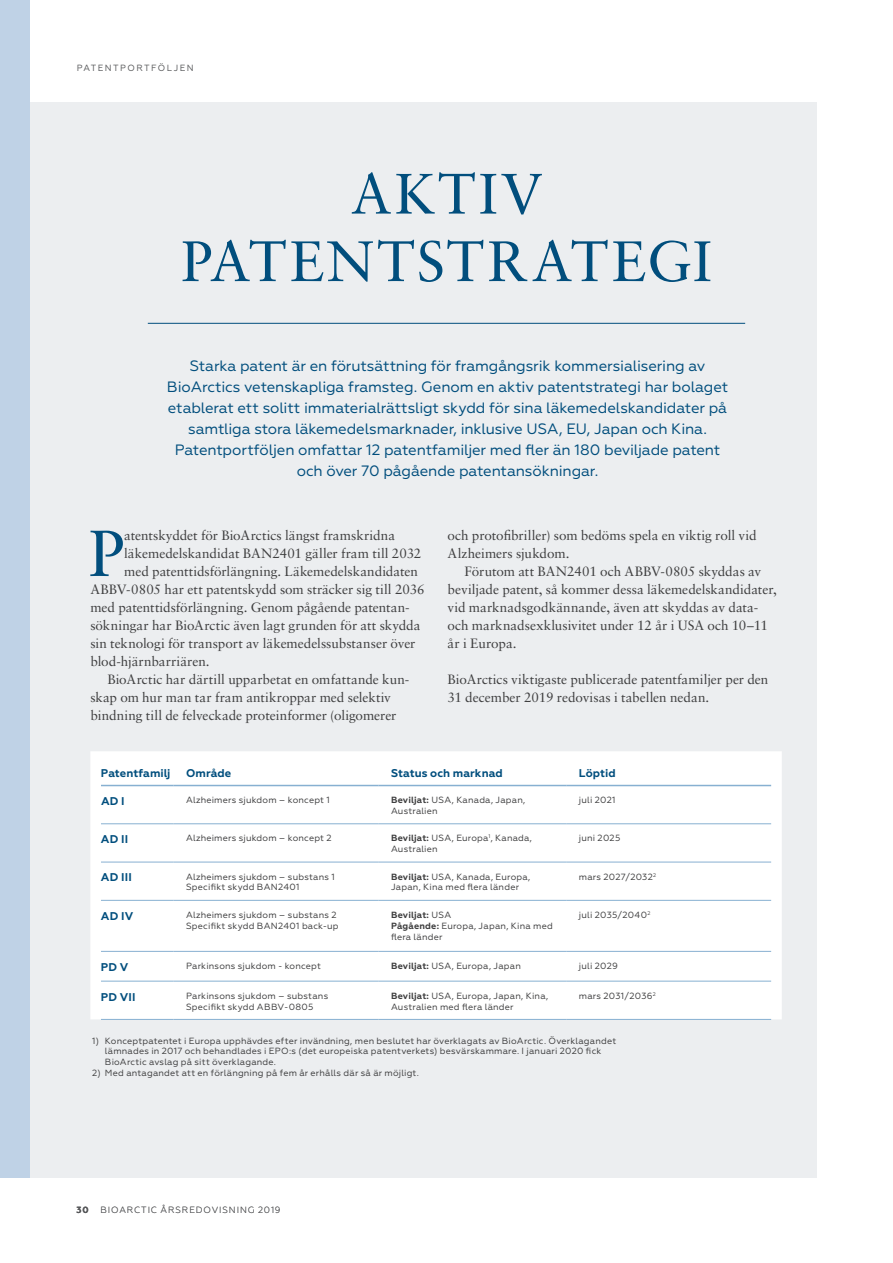
<style>
.page{position:relative;width:893px;height:1263px;background:#fff}
.page>*{position:absolute;margin:0;border:0;box-sizing:border-box;transform-origin:0 0}
.Brödtext_vänster_90{font:65.1px "Sabon LT Std";color:#014e7d}
.R1_red{font:57px "Sabon LT Std";letter-spacing:.03em;color:#014e7d}
.Headline{font:57px "Sabon LT Std";letter-spacing:.055em;color:#014e7d}
.Ingress{font:15px/21px "Geometria";letter-spacing:-.01em;color:#014e7d;text-align:center}
.Brödtext_vänster_90-2{font:13.5px/18px "Sabon LT Std";color:#3e3e3f}
.Brödtext_vänster_ind{font:13.5px/18px "Sabon LT Std";color:#3e3e3f}
.Fakta_ruta_text{font:700 11.25px "Geometria";letter-spacing:.005em;color:#014e7d}
.Fakta_text_liten{font:9px/10.8px "Geometria";letter-spacing:.02em;color:#3e3e3f}
.sidnummer{font:300 9px "Geometria";letter-spacing:.105em;color:#57585a}
.Sidnavigering_VÄ{font:9px "Geometria";letter-spacing:.165em;color:#57585a}
.sidnummer-2{font:700 9px "Geometria";color:#57585a}
.s1{font-weight:700}
</style>
<div class="page">
<div style="left:18px;top:103px;width:798px;height:1075px;background:#eceef0"></div>
<div style="left:90px;top:751px;width:692px;height:268px;background:#fff"></div>
<hr style="left:101px;top:785px;width:72px;height:1px;background:#87b0d1">
<hr style="left:173px;top:785px;width:205px;height:1px;background:#87b0d1">
<hr style="left:378px;top:785px;width:188px;height:1px;background:#87b0d1">
<hr style="left:566px;top:785px;width:205px;height:1px;background:#87b0d1">
<hr style="left:101px;top:823px;width:72px;height:1px;background:#87b0d1">
<hr style="left:101px;top:862px;width:72px;height:1px;background:#87b0d1">
<hr style="left:101px;top:900px;width:72px;height:1px;background:#87b0d1">
<hr style="left:101px;top:951px;width:72px;height:1px;background:#87b0d1">
<hr style="left:101px;top:981px;width:72px;height:1px;background:#87b0d1">
<hr style="left:101px;top:1019px;width:72px;height:1px;background:#87b0d1">
<hr style="left:173px;top:823px;width:205px;height:1px;background:#87b0d1">
<hr style="left:378px;top:823px;width:188px;height:1px;background:#87b0d1">
<hr style="left:173px;top:862px;width:205px;height:1px;background:#87b0d1">
<hr style="left:378px;top:862px;width:188px;height:1px;background:#87b0d1">
<hr style="left:173px;top:900px;width:205px;height:1px;background:#87b0d1">
<hr style="left:378px;top:900px;width:188px;height:1px;background:#87b0d1">
<hr style="left:173px;top:951px;width:205px;height:1px;background:#87b0d1">
<hr style="left:378px;top:951px;width:188px;height:1px;background:#87b0d1">
<hr style="left:173px;top:981px;width:205px;height:1px;background:#87b0d1">
<hr style="left:378px;top:981px;width:188px;height:1px;background:#87b0d1">
<hr style="left:173px;top:1019px;width:205px;height:1px;background:#87b0d1">
<hr style="left:378px;top:1019px;width:188px;height:1px;background:#87b0d1">
<hr style="left:566px;top:823px;width:205px;height:1px;background:#87b0d1">
<hr style="left:566px;top:862px;width:205px;height:1px;background:#87b0d1">
<hr style="left:566px;top:900px;width:205px;height:1px;background:#87b0d1">
<hr style="left:566px;top:951px;width:205px;height:1px;background:#87b0d1">
<hr style="left:566px;top:981px;width:205px;height:1px;background:#87b0d1">
<hr style="left:566px;top:1019px;width:205px;height:1px;background:#87b0d1">
<div style="left:0;top:0;width:30px;height:1178px;background:#bfd2e6"></div>
<hr style="left:148px;top:323px;width:597px;height:1px;background:#014e7d">
<p class="Sidnavigering_VÄ" style="left:77px;top:62px;width:119px">PATENTPORTFÖLJEN</p>
<p class="Headline" style="left:351px;top:160px;width:193px">AKTIV</p>
<p class="R1_red" style="left:181px;top:227px;width:532px">PATENTSTRATEGI</p>
<p class="Ingress" style="left:167px;top:355px;width:563px">Starka patent är en förutsättning för framgångsrik kommersialisering av BioArctics vetenskapliga framsteg. Genom en aktiv patentstrategi har bolaget etablerat ett solitt immaterialrättsligt skydd för sina läkemedelskandidater på samtliga stora läkemedelsmarknader, inklusive USA, EU, Japan och Kina.<br>Patentportföljen omfattar 12 patentfamiljer med fler än 180 beviljade patent och över 70 pågående patentansökningar.</p>
<p class="Brödtext_vänster_90" style="left:89px;top:515px;width:38px">P</p>
<p class="Brödtext_vänster_90-2" style="left:124px;top:526px;width:272px">atentskyddet för BioArctics längst framskridna</p>
<p class="Brödtext_vänster_90-2" style="left:124px;top:544px;width:299px">läkemedelskandidat BAN2401 gäller fram till 2032</p>
<p class="Brödtext_vänster_90-2" style="left:124px;top:562px;width:295px">med patenttidsförlängning. Läkemedelskandidaten</p>
<p class="Brödtext_vänster_90-2" style="left:90px;top:580px;width:336px">ABBV-0805 har ett patentskydd som sträcker sig till 2036</p>
<p class="Brödtext_vänster_90-2" style="left:90px;top:598px;width:321px">med patenttidsförlängning. Genom pågående patentan-</p>
<p class="Brödtext_vänster_90-2" style="left:90px;top:616px;width:332px">sökningar har BioArctic även lagt grunden för att skydda</p>
<p class="Brödtext_vänster_90-2" style="left:90px;top:634px;width:327px">sin teknologi för transport av läkemedelssubstanser över</p>
<p class="Brödtext_vänster_90-2" style="left:90px;top:652px;width:121px">blod-hjärnbarriären.</p>
<p class="Brödtext_vänster_ind" style="left:90px;top:670px;width:321px;text-indent:17px">BioArctic har därtill upparbetat en omfattande kun&shy;skap om hur man tar fram antikroppar med selektiv bindning till de felveckade proteinformer (oligomerer</p>
<p class="Brödtext_vänster_ind" style="left:448px;top:526px;width:311px">och protofibriller) som bedöms spela en viktig roll vid<br>Alzheimers sjukdom.</p>
<p class="Brödtext_vänster_ind" style="left:448px;top:562px;width:331px;text-indent:17px">Förutom att BAN2401 och ABBV-0805 skyddas av beviljade patent, så kommer dessa läkemedelskandidater, vid marknadsgodkännande, även att skyddas av data&shy;och marknadsexklusivitet under 12 år i USA och 10–11 år i Europa.</p>
<p class="Brödtext_vänster_90-2" style="left:448px;top:670px;width:322px">BioArctics viktigaste publicerade patentfamiljer per den<br>31 december 2019 redovisas i tabellen nedan.</p>
<p class="Fakta_ruta_text" style="left:101px;top:766px;width:71px">Patentfamilj</p>
<p class="Fakta_ruta_text" style="left:186px;top:766px;width:47px">Område</p>
<p class="Fakta_ruta_text" style="left:391px;top:766px;width:113px">Status och marknad</p>
<p class="Fakta_ruta_text" style="left:579px;top:766px;width:38px">Löptid</p>
<p class="Fakta_ruta_text" style="left:101px;top:794px;width:25px">AD I</p>
<p class="Fakta_text_liten" style="left:186px;top:795px;width:145px">Alzheimers sjukdom – koncept 1</p>
<p class="Fakta_text_liten" style="left:391px;top:795px;width:136px"><span class="s1">Beviljat:</span> USA, Kanada, Japan,<br>Australien</p>
<p class="Fakta_text_liten" style="left:579px;top:795px;width:38px">juli 2021</p>
<p class="Fakta_ruta_text" style="left:101px;top:832px;width:29px">AD II</p>
<p class="Fakta_text_liten" style="left:186px;top:833px;width:147px">Alzheimers sjukdom – koncept 2</p>
<p class="Fakta_text_liten" style="left:391px;top:833px;width:143px"><span class="s1">Beviljat:</span> USA, Europa<sup>1</sup>, Kanada,<br>Australien</p>
<p class="Fakta_text_liten" style="left:579px;top:833px;width:43px">juni 2025</p>
<p class="Fakta_ruta_text" style="left:101px;top:871px;width:33px">AD III</p>
<p class="Fakta_text_liten" style="left:186px;top:871px;width:150px">Alzheimers sjukdom – substans 1<br>Specifikt skydd BAN2401</p>
<p class="Fakta_text_liten" style="left:391px;top:871px;width:141px"><span class="s1">Beviljat:</span> USA, Kanada, Europa,<br>Japan, Kina med flera länder</p>
<p class="Fakta_text_liten" style="left:579px;top:871px;width:79px">mars 2027/2032<sup>2</sup></p>
<p class="Fakta_ruta_text" style="left:101px;top:909px;width:34px">AD IV</p>
<p class="Fakta_text_liten" style="left:186px;top:909px;width:154px">Alzheimers sjukdom – substans 2<br>Specifikt skydd BAN2401 back-up</p>
<p class="Fakta_text_liten" style="left:391px;top:909px;width:163px"><span class="s1">Beviljat:</span> USA<br><span class="s1">Pågående:</span> Europa, Japan, Kina med flera länder</p>
<p class="Fakta_text_liten" style="left:579px;top:909px;width:73px">juli 2035/2040<sup>2</sup></p>
<p class="Fakta_ruta_text" style="left:101px;top:960px;width:29px">PD V</p>
<p class="Fakta_text_liten" style="left:186px;top:960px;width:137px">Parkinsons sjukdom - koncept</p>
<p class="Fakta_text_liten" style="left:391px;top:960px;width:131px"><span class="s1">Beviljat:</span> USA, Europa, Japan</p>
<p class="Fakta_text_liten" style="left:579px;top:960px;width:40px">juli 2029</p>
<p class="Fakta_ruta_text" style="left:101px;top:990px;width:36px">PD VII</p>
<p class="Fakta_text_liten" style="left:186px;top:990px;width:144px">Parkinsons sjukdom – substans<br>Specifikt skydd ABBV-0805</p>
<p class="Fakta_text_liten" style="left:391px;top:990px;width:159px"><span class="s1">Beviljat:</span> USA, Europa, Japan, Kina,<br>Australien med flera länder</p>
<p class="Fakta_text_liten" style="left:579px;top:990px;width:78px">mars 2031/2036<sup>2</sup></p>
<p class="Fakta_text_liten" style="left:105px;top:1035px;width:513px;text-indent:-13px">1) Konceptpatentet i Europa upphävdes efter invändning, men beslutet har överklagats av BioArctic. Överklagandet lämnades in 2017 och behandlades i EPO:s (det europeiska patentverkets) besvärskammare. I januari 2020 fick<br>BioArctic avslag på sitt överklagande.</p>
<p class="Fakta_text_liten" style="left:92px;top:1067px;width:328px">2) Med antagandet att en förlängning på fem år erhålls där så är möjligt.</p>
<p class="sidnummer-2" style="left:77px;top:1205px;width:14px">30</p>
<p class="sidnummer" style="left:101px;top:1205px;width:181px">BIOARCTIC ÅRSREDOVISNING 2019</p>
</div>
